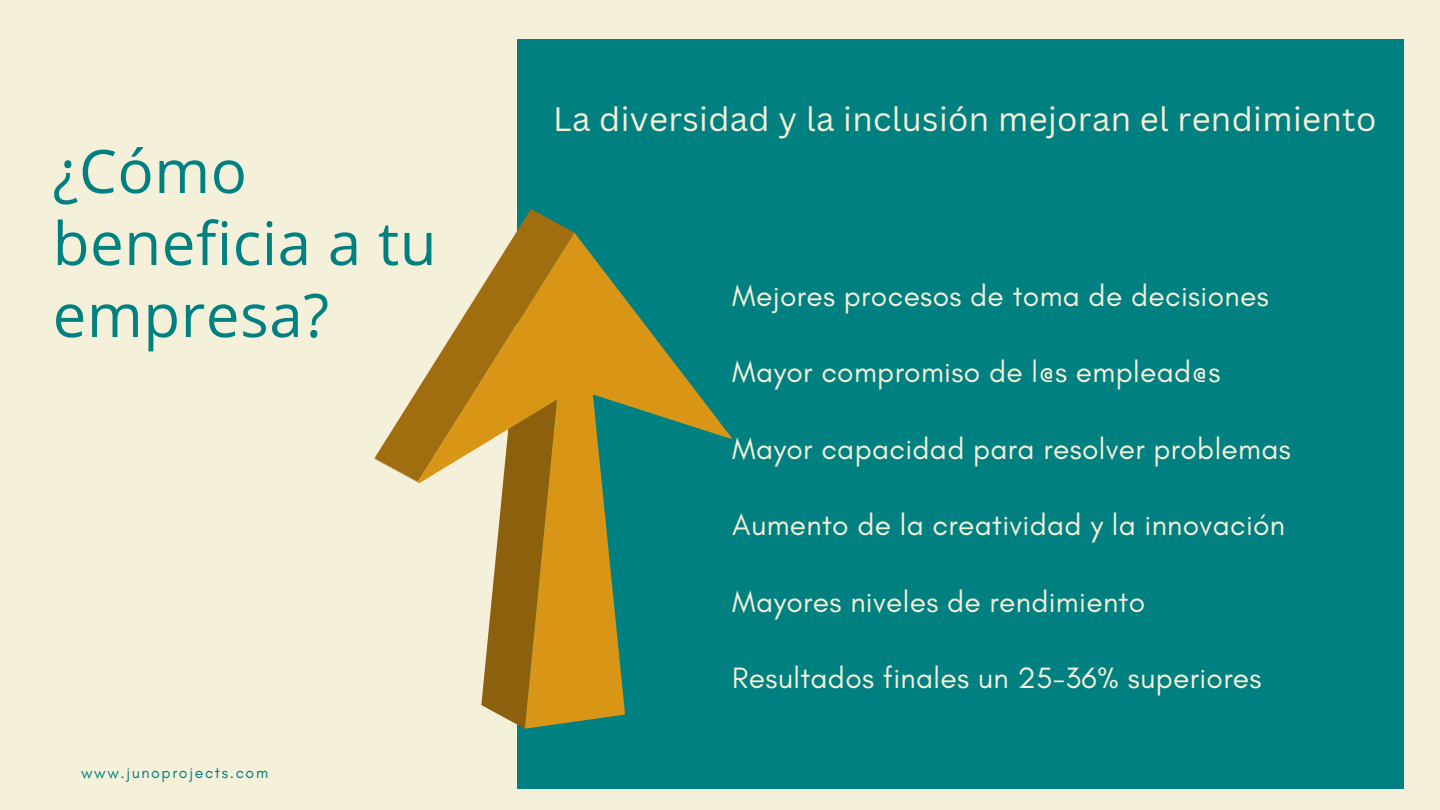
<style>
.page{position:relative;width:1440px;height:810px;background:#f4f0d9}
.page>*{position:absolute;margin:0;border:0;box-sizing:border-box;transform-origin:0 0}
.t1{font:60px/72px "Open Sans";letter-spacing:.01em;color:#008080}
.t2{font:33px "Canva Sans";letter-spacing:.01em;color:#f4f0d9}
.t3{font:30px "Glacial Indifference";letter-spacing:.01em;color:#f4f0d9}
.t4{font:16px "Glacial Indifference";letter-spacing:.1em;color:#008080}
</style>
<div class="page">
<div style="left:518px;top:39px;width:886px;height:750px;background:#008080"></div>
<svg style="left:375px;top:209px;width:199px;height:249px"></svg>
<svg style="left:374px;top:458px;width:44px;height:25px"></svg>
<svg style="left:418px;top:233px;width:314px;height:496px"></svg>
<p class="t1" style="left:53px;top:134px;width:385px">¿Cómo beneficia a tu empresa?</p>
<p class="t4" style="left:81px;top:763px;width:189px">www.junoprojects.com</p>
<p class="t2" style="left:553px;top:96px;width:825px">La diversidad y la inclusión mejoran el rendimiento</p>
<p class="t3" style="left:732px;top:277px;width:538px">Mejores procesos de toma de decisiones</p>
<p class="t3" style="left:732px;top:354px;width:490px">Mayor compromiso de l@s emplead@s</p>
<p class="t3" style="left:732px;top:430px;width:560px">Mayor capacidad para resolver problemas</p>
<p class="t3" style="left:732px;top:507px;width:554px">Aumento de la creatividad y la innovación</p>
<p class="t3" style="left:732px;top:583px;width:414px">Mayores niveles de rendimiento</p>
<p class="t3" style="left:732px;top:660px;width:531px">Resultados finales un 25-36% superiores</p>
</div>
